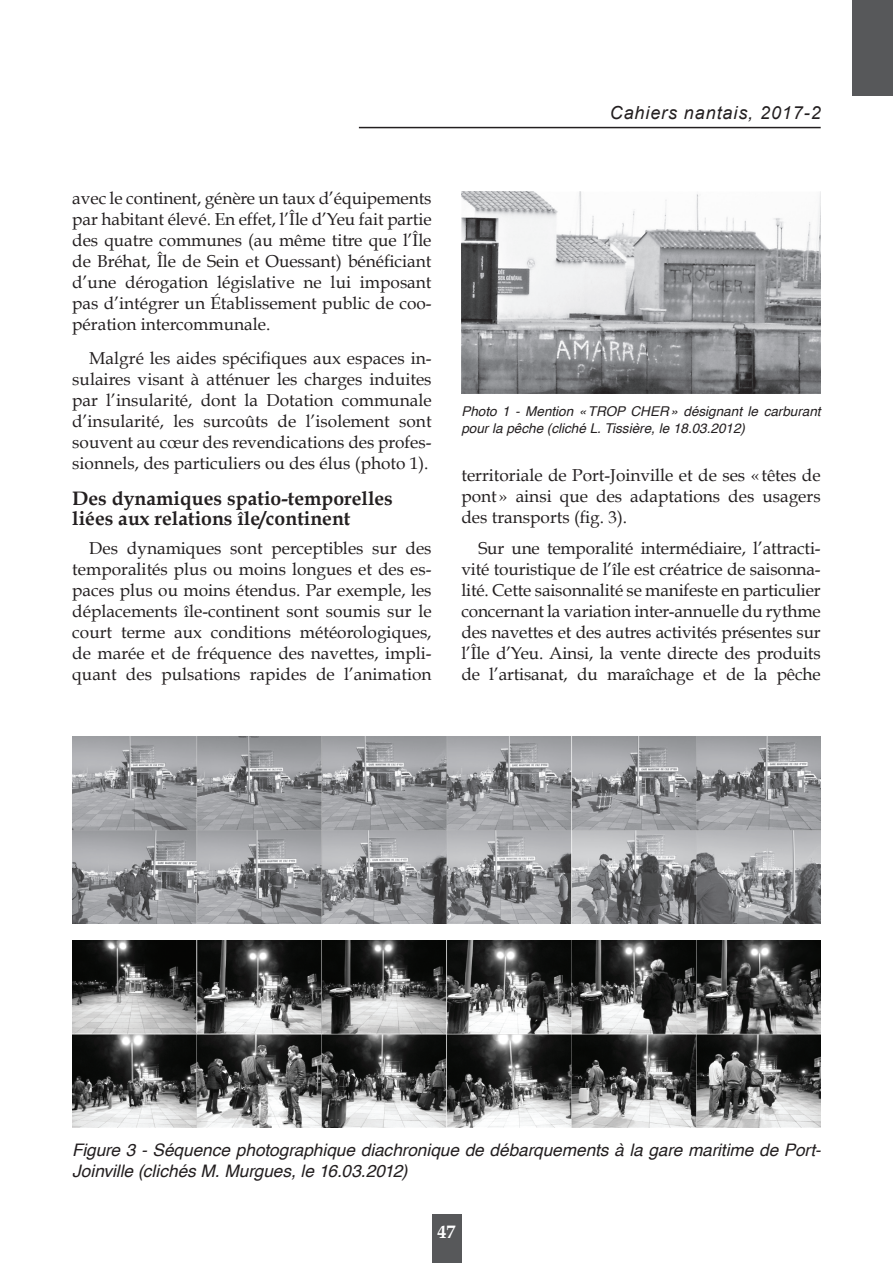
<style>
.page{position:relative;width:893px;height:1263px;background:#fff}
.page>*{position:absolute;margin:0;border:0;box-sizing:border-box;transform-origin:0 0}
.t1{font:700 19.5px/19.5px "Book Antiqua";color:#231f20}
.t2{font:italic 18px "Arial";letter-spacing:.05em;color:#231f20}
.t3{font:700 18px "Book Antiqua";color:#fff}
.t4{font:17.25px/21px "Book Antiqua";color:#231f20;text-align:justify}
.t5{font:italic 17.25px/21px "Helvetica";color:#231f20}
.t6{font:italic 13.5px/16.5px "Helvetica";color:#231f20}
</style>
<div class="page">
<hr style="left:359px;top:127px;width:462px;height:1px;background:#231f20">
<div style="left:432px;top:1214px;width:29px;height:49px;background:#57585a"></div>
<div style="left:853px;top:0;width:40px;height:96px;background:#57585a"></div>
<img style="left:461px;top:191px;width:360px;height:202px">
<img style="left:72px;top:736px;width:749px;height:187px">
<img style="left:72px;top:940px;width:749px;height:187px">
<p class="t4" style="left:72px;top:188px;width:361px">avec le continent, génère un taux d’équipements par habitant élevé. En effet, l’Île d’Yeu fait partie des quatre communes (au même titre que l’Île de Bréhat, Île de Sein et Ouessant) bénéficiant d’une dérogation législative ne lui imposant pas d’intégrer un Établissement public de coo&shy;pération intercommunale.</p>
<p class="t4" style="left:72px;top:347px;width:361px;text-indent:17px">Malgré les aides spécifiques aux espaces in&shy;sulaires visant à atténuer les charges induites par l’insularité, dont la Dotation communale d’insularité, les surcoûts de l’isolement sont souvent au cœur des revendications des profes&shy;sionnels, des particuliers ou des élus (photo 1).</p>
<p class="t1" style="left:72px;top:489px;width:322px">Des dynamiques spatio-temporelles liées aux relations île/continent</p>
<p class="t4" style="left:72px;top:538px;width:361px;text-indent:17px">Des dynamiques sont perceptibles sur des temporalités plus ou moins longues et des es&shy;paces plus ou moins étendus. Par exemple, les déplacements île-continent sont soumis sur le court terme aux conditions météorologiques, de marée et de fréquence des navettes, impli&shy;quant des pulsations rapides de l’animation</p>
<p class="t2" style="left:610px;top:101px;width:212px">Cahiers nantais, 2017-2</p>
<p class="t6" style="left:461px;top:404px;width:361px">Photo 1 - Mention «TROP CHER» désignant le carburant pour la pêche (cliché L. Tissière, le 18.03.2012)</p>
<p class="t4" style="left:461px;top:464px;width:361px">territoriale de Port-Joinville et de ses «têtes de pont » ainsi que des adaptations des usagers des transports (fig. 3).</p>
<p class="t4" style="left:461px;top:538px;width:361px;text-indent:17px">Sur une temporalité intermédiaire, l’attracti&shy;vité touristique de l’île est créatrice de saisonna&shy;lité. Cette saisonnalité se manifeste en particulier concernant la variation inter-annuelle du rythme des navettes et des autres activités présentes sur l’Île d’Yeu. Ainsi, la vente directe des produits de l’artisanat, du maraîchage et de la pêche</p>
<p class="t5" style="left:72px;top:1139px;width:750px">Figure 3 - Séquence photographique diachronique de débarquements à la gare maritime de Port-<br>Joinville (clichés M. Murgues, le 16.03.2012)</p>
<p class="t3" style="left:437px;top:1222px;width:19px">47</p>
</div>
